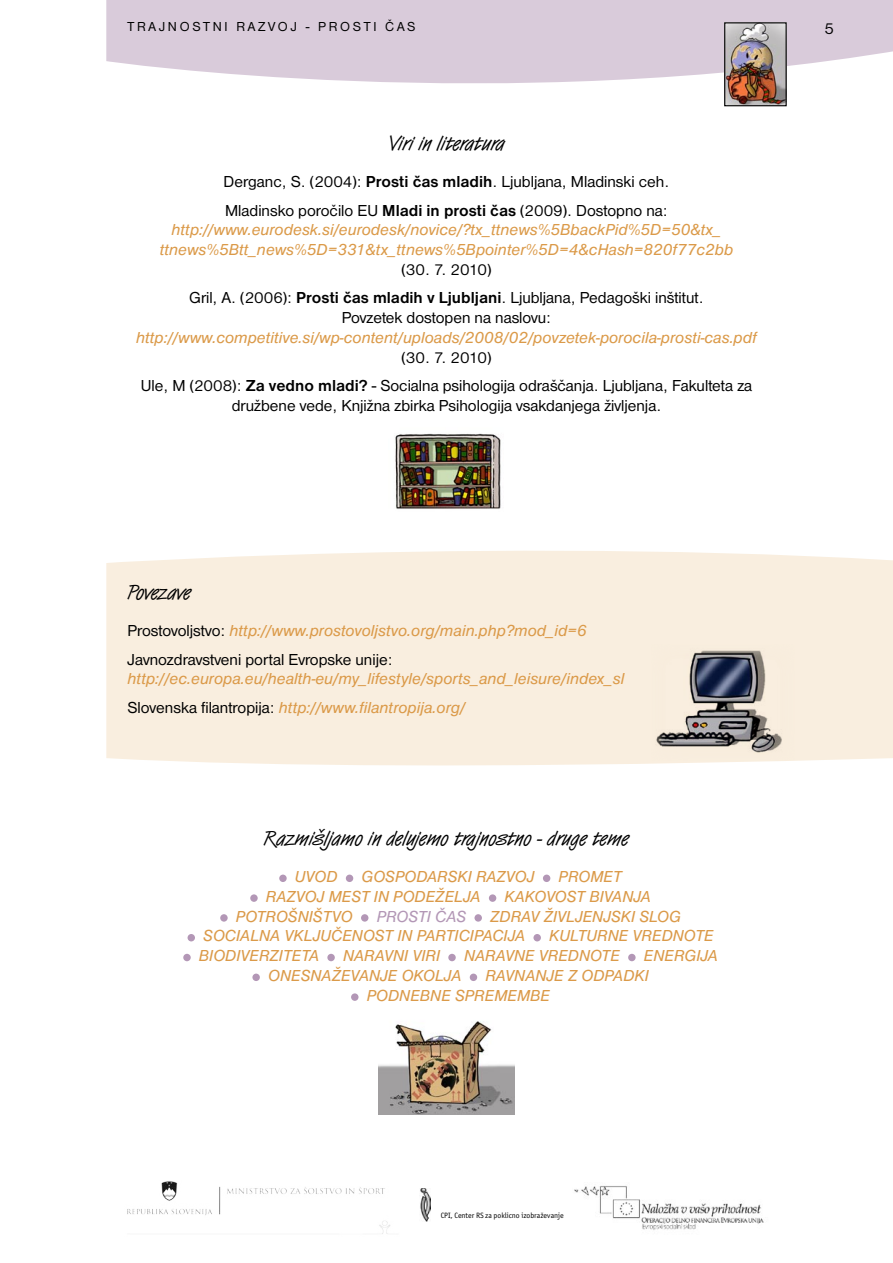
<style>
.page{position:relative;width:893px;height:1263px;background:#fff}
.page>*{position:absolute;margin:0;border:0;box-sizing:border-box;transform-origin:0 0}
.D_-_ikone{font:21px "Van Dijk DEE";color:#000}
.D_-_ikone-2{font:21px "Van Dijk DEE";letter-spacing:-.035em;color:#000}
.A4_-_besedilo_-_center{font:italic 16.5px/19.8px "Nimbus San DEE";color:#db9a49;text-align:center}
.A_-_temeljno_besedilo{font:italic 16.5px/19.8px "Nimbus San DEE";color:#db9a49}
.A2_-_alineje{font:italic 16.5px/19.8px "Nimbus San DEE";color:#db9a49}
.A4_-_besedilo_-_center-2{font:16.5px/19.8px "Nimbus San DEE";color:#000;text-align:center}
.A_-_temeljno_besedilo-2{font:italic 16.5px "Nimbus San DEE";color:#b397b6}
.t1{font:13.5px "Nimbus San DEE";letter-spacing:.2em;color:#000}
.t2{font:7.8px "Officina San Itc TEE";color:#000}
.s1{font-weight:700}
.s2{font-style:normal;color:#000}
.s3{font-weight:700;font-style:normal;color:#000}
</style>
<div class="page">
<svg style="left:106px;top:0;width:787px;height:107px;fill:#d9cbda"></svg>
<img style="left:574px;top:1186px;width:190px;height:44px">
<img style="left:127px;top:1181px;width:263px;height:53px">
<img style="left:420px;top:1188px;width:11px;height:33px">
<img style="left:726px;top:24px;width:59px;height:80px">
<div style="left:724px;top:22px;width:63px;height:84px;border:1px solid #000"></div>
<div style="left:106px;top:550px;width:787px;height:216px;background:#f9eedf"></div>
<div style="left:279px;top:874px;width:8px;height:8px;background:#b397b6;border-radius:50%"></div>
<div style="left:346px;top:874px;width:7px;height:8px;background:#b397b6;border-radius:50%"></div>
<div style="left:543px;top:874px;width:7px;height:8px;background:#b397b6;border-radius:50%"></div>
<div style="left:250px;top:894px;width:8px;height:8px;background:#b397b6;border-radius:50%"></div>
<div style="left:489px;top:894px;width:7px;height:8px;background:#b397b6;border-radius:50%"></div>
<div style="left:220px;top:914px;width:8px;height:8px;background:#b397b6;border-radius:50%"></div>
<div style="left:361px;top:914px;width:7px;height:8px;background:#b397b6;border-radius:50%"></div>
<div style="left:474px;top:914px;width:8px;height:8px;background:#b397b6;border-radius:50%"></div>
<div style="left:188px;top:934px;width:7px;height:7px;background:#b397b6;border-radius:50%"></div>
<div style="left:533px;top:934px;width:8px;height:7px;background:#b397b6;border-radius:50%"></div>
<div style="left:183px;top:954px;width:8px;height:7px;background:#b397b6;border-radius:50%"></div>
<div style="left:327px;top:954px;width:8px;height:7px;background:#b397b6;border-radius:50%"></div>
<div style="left:448px;top:954px;width:8px;height:7px;background:#b397b6;border-radius:50%"></div>
<div style="left:628px;top:954px;width:8px;height:7px;background:#b397b6;border-radius:50%"></div>
<div style="left:252px;top:973px;width:8px;height:8px;background:#b397b6;border-radius:50%"></div>
<div style="left:470px;top:973px;width:7px;height:8px;background:#b397b6;border-radius:50%"></div>
<div style="left:351px;top:993px;width:7px;height:8px;background:#b397b6;border-radius:50%"></div>
<img style="left:652px;top:644px;width:142px;height:116px">
<img style="left:395px;top:433px;width:106px;height:76px">
<img style="left:378px;top:1021px;width:136px;height:93px">
<p class="t1" style="left:128px;top:19px;width:289px">TRAJNOSTNI RAZVOJ - PROSTI ČAS</p>
<p class="A4_-_besedilo_-_center-2" style="left:824px;top:18px;width:11px">5</p>
<p class="D_-_ikone" style="left:388px;top:131px;width:119px">Viri in literatura</p>
<p class="A4_-_besedilo_-_center-2" style="left:224px;top:172px;width:447px">Derganc, S. (2004): <span class="s1">Prosti čas mladih</span>. Ljubljana, Mladinski ceh.</p>
<p class="A4_-_besedilo_-_center" style="left:160px;top:200px;width:575px"><span class="s2">Mladinsko poročilo EU</span> <span class="s3">Mladi in prosti čas</span> <span class="s2">(2009). Dostopno na: </span>http://www.eurodesk.si/eurodesk/novice/?tx_ttnews%5BbackPid%5D=50&amp;tx_ ttnews%5Btt_news%5D=331&amp;tx_ttnews%5Bpointer%5D=4&amp;cHash=820f77c2bb <span class="s2">(30. 7. 2010)</span></p>
<p class="A4_-_besedilo_-_center" style="left:136px;top:288px;width:622px"><span class="s2">Gril, A. (2006):</span> <span class="s3">Prosti čas mladih v Ljubljani</span><span class="s2">. Ljubljana, Pedagoški inštitut.<br>Povzetek dostopen na naslovu: </span>http://www.competitive.si/wp-content/uploads/2008/02/povzetek-porocila-prosti-cas.pdf <span class="s2">(30. 7. 2010)</span></p>
<p class="A4_-_besedilo_-_center-2" style="left:141px;top:376px;width:613px">Ule, M (2008): <span class="s1">Za vedno mladi?</span> - Socialna psihologija odraščanja. Ljubljana, Fakulteta za družbene vede, Knjižna zbirka Psihologija vsakdanjega življenja.</p>
<p class="D_-_ikone-2" style="left:128px;top:580px;width:65px">Povezave</p>
<p class="A2_-_alineje" style="left:128px;top:621px;width:461px"><span class="s2">Prostovoljstvo:</span> http://www.prostovoljstvo.org/main.php?mod_id=6</p>
<p class="A2_-_alineje" style="left:128px;top:649px;width:498px"><span class="s2">Javnozdravstveni portal Evropske unije: </span>http://ec.europa.eu/health-eu/my_lifestyle/sports_and_leisure/index_sl</p>
<p class="A2_-_alineje" style="left:128px;top:697px;width:339px"><span class="s2">Slovenska filantropija:</span> http://www.filantropija.org/</p>
<p class="D_-_ikone" style="left:264px;top:825px;width:367px">Razmišljamo in delujemo trajnostno - druge teme</p>
<p class="A_-_temeljno_besedilo" style="left:295px;top:867px;width:44px">UVOD</p>
<p class="A_-_temeljno_besedilo" style="left:361px;top:867px;width:175px">GOSPODARSKI RAZVOJ</p>
<p class="A_-_temeljno_besedilo" style="left:559px;top:867px;width:65px">PROMET</p>
<p class="A_-_temeljno_besedilo" style="left:266px;top:887px;width:216px">RAZVOJ MEST IN PODEŽELJA</p>
<p class="A_-_temeljno_besedilo" style="left:505px;top:887px;width:148px">KAKOVOST BIVANJA</p>
<p class="A_-_temeljno_besedilo" style="left:236px;top:906px;width:118px">POTROŠNIŠTVO</p>
<p class="A_-_temeljno_besedilo-2" style="left:377px;top:907px;width:91px">PROSTI ČAS</p>
<p class="A_-_temeljno_besedilo" style="left:203px;top:906px;width:479px;text-indent:287px">ZDRAV ŽIVLJENJSKI SLOG<br>SOCIALNA VKLJUČENOST IN PARTICIPACIJA</p>
<p class="A_-_temeljno_besedilo" style="left:549px;top:926px;width:166px">KULTURNE VREDNOTE</p>
<p class="A_-_temeljno_besedilo" style="left:199px;top:946px;width:122px">BIODIVERZITETA</p>
<p class="A_-_temeljno_besedilo" style="left:343px;top:946px;width:98px">NARAVNI VIRI</p>
<p class="A_-_temeljno_besedilo" style="left:464px;top:946px;width:157px">NARAVNE VREDNOTE</p>
<p class="A_-_temeljno_besedilo" style="left:644px;top:946px;width:76px">ENERGIJA</p>
<p class="A_-_temeljno_besedilo" style="left:268px;top:966px;width:195px">ONESNAŽEVANJE OKOLJA</p>
<p class="A_-_temeljno_besedilo" style="left:367px;top:966px;width:284px;text-indent:119px">RAVNANJE Z ODPADKI<br>PODNEBNE SPREMEMBE</p>
<p class="t2" style="left:441px;top:1211px;width:125px">CPI, Center RS za poklicno izobraževanje</p>
</div>
